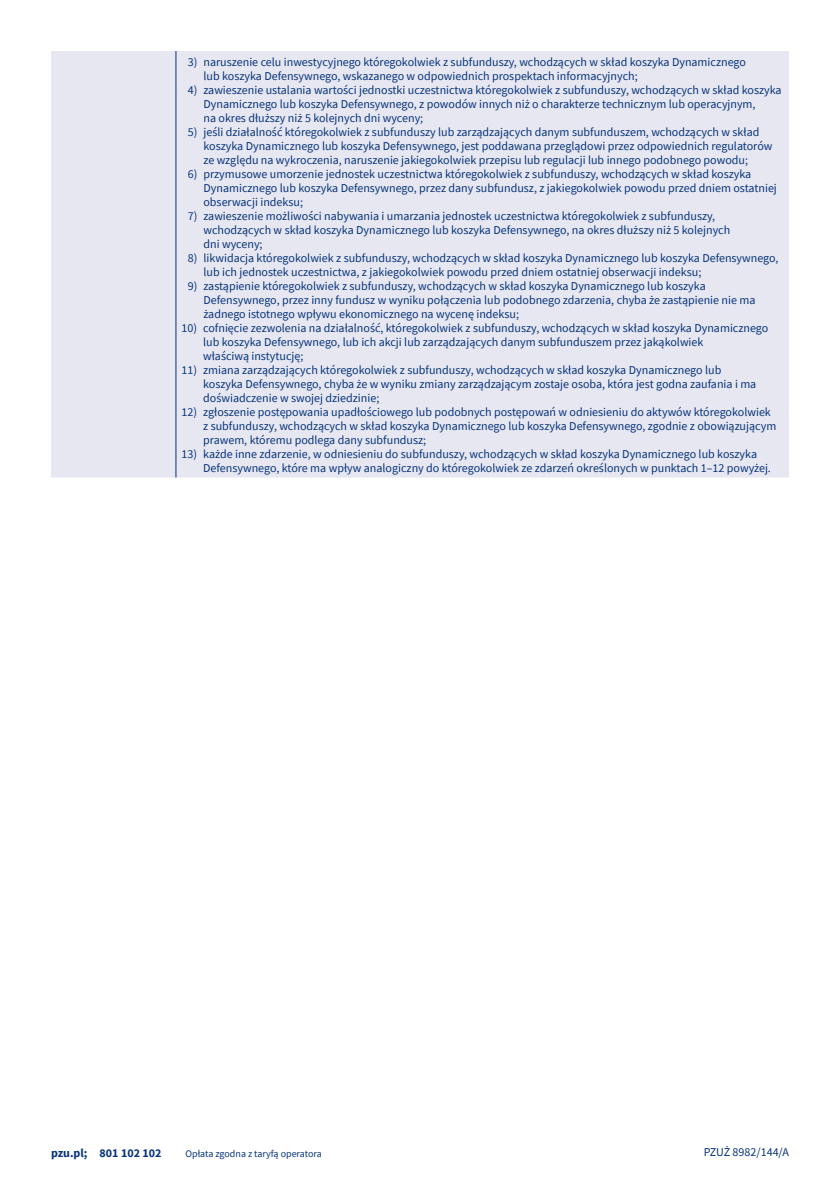
<style>
.page{position:relative;width:840px;height:1191px;background:#fff}
.page>*{position:absolute;margin:0;border:0;box-sizing:border-box;transform-origin:0 0}
.TEKST_TABELI{font:12px/14px "Source Sans Pro";color:#08347b}
.t1{font:700 12px "Source Sans Pro";color:#08347b}
.t2{font:10px "Source Sans Pro";color:#08347b}
</style>
<div class="page">
<div style="left:51px;top:51px;width:737px;height:426px;background:#e6e7f1"></div>
<hr style="left:175px;top:51px;width:1px;height:426px;background:#08347b">
<p class="TEKST_TABELI" style="left:203px;top:55px;width:543px;text-indent:-16px">3) naruszenie celu inwestycyjnego któregokolwiek z subfunduszy, wchodzących w skład koszyka Dynamicznego lub koszyka Defensywnego, wskazanego w odpowiednich prospektach informacyjnych;</p>
<p class="TEKST_TABELI" style="left:203px;top:83px;width:579px;text-indent:-16px">4) zawieszenie ustalania wartości jednostki uczestnictwa któregokolwiek z subfunduszy, wchodzących w skład koszyka<br>Dynamicznego lub koszyka Defensywnego, z powodów innych niż o charakterze technicznym lub operacyjnym,<br>na okres dłuższy niż 5 kolejnych dni wyceny;</p>
<p class="TEKST_TABELI" style="left:203px;top:125px;width:570px;text-indent:-16px">5) jeśli działalność któregokolwiek z subfunduszy lub zarządzających danym subfunduszem, wchodzących w skład koszyka Dynamicznego lub koszyka Defensywnego, jest poddawana przeglądowi przez odpowiednich regulatorów ze względu na wykroczenia, naruszenie jakiegokolwiek przepisu lub regulacji lub innego podobnego powodu;</p>
<p class="TEKST_TABELI" style="left:203px;top:167px;width:574px;text-indent:-16px">6) przymusowe umorzenie jednostek uczestnictwa któregokolwiek z subfunduszy, wchodzących w skład koszyka<br>Dynamicznego lub koszyka Defensywnego, przez dany subfundusz, z jakiegokolwiek powodu przed dniem ostatniej obserwacji indeksu;</p>
<p class="TEKST_TABELI" style="left:203px;top:209px;width:528px;text-indent:-16px">7) zawieszenie możliwości nabywania i umarzania jednostek uczestnictwa któregokolwiek z subfunduszy, wchodzących w skład koszyka Dynamicznego lub koszyka Defensywnego, na okres dłuższy niż 5 kolejnych dni wyceny;</p>
<p class="TEKST_TABELI" style="left:203px;top:251px;width:576px;text-indent:-16px">8) likwidacja któregokolwiek z subfunduszy, wchodzących w skład koszyka Dynamicznego lub koszyka Defensywnego, lub ich jednostek uczestnictwa, z jakiegokolwiek powodu przed dniem ostatniej obserwacji indeksu;</p>
<p class="TEKST_TABELI" style="left:203px;top:279px;width:553px;text-indent:-16px">9) zastąpienie któregokolwiek z subfunduszy, wchodzących w skład koszyka Dynamicznego lub koszyka<br>Defensywnego, przez inny fundusz w wyniku połączenia lub podobnego zdarzenia, chyba że zastąpienie nie ma żadnego istotnego wpływu ekonomicznego na wycenę indeksu;</p>
<p class="TEKST_TABELI" style="left:203px;top:321px;width:566px;text-indent:-22px">10) cofnięcie zezwolenia na działalność, któregokolwiek z subfunduszy, wchodzących w skład koszyka Dynamicznego lub koszyka Defensywnego, lub ich akcji lub zarządzających danym subfunduszem przez jakąkolwiek<br>właściwą instytucję;</p>
<p class="TEKST_TABELI" style="left:203px;top:363px;width:554px;text-indent:-22px">11) zmiana zarządzających któregokolwiek z subfunduszy, wchodzących w skład koszyka Dynamicznego lub koszyka Defensywnego, chyba że w wyniku zmiany zarządzającym zostaje osoba, która jest godna zaufania i ma doświadczenie w swojej dziedzinie;</p>
<p class="TEKST_TABELI" style="left:203px;top:405px;width:574px;text-indent:-22px">12) zgłoszenie postępowania upadłościowego lub podobnych postępowań w odniesieniu do aktywów któregokolwiek z subfunduszy, wchodzących w skład koszyka Dynamicznego lub koszyka Defensywnego, zgodnie z obowiązującym prawem, któremu podlega dany subfundusz;</p>
<p class="TEKST_TABELI" style="left:203px;top:447px;width:569px;text-indent:-22px">13) każde inne zdarzenie, w odniesieniu do subfunduszy, wchodzących w skład koszyka Dynamicznego lub koszyka<br>Defensywnego, które ma wpływ analogiczny do któregokolwiek ze zdarzeń określonych w punktach 1–12 powyżej.</p>
<p class="t1" style="left:51px;top:1144px;width:112px">pzu.pl; 801 102 102</p>
<p class="t2" style="left:185px;top:1147px;width:138px">Opłata zgodna z taryfą operatora</p>
<p class="TEKST_TABELI" style="left:703px;top:1145px;width:87px">PZUŻ 8982/144/A</p>
</div>
